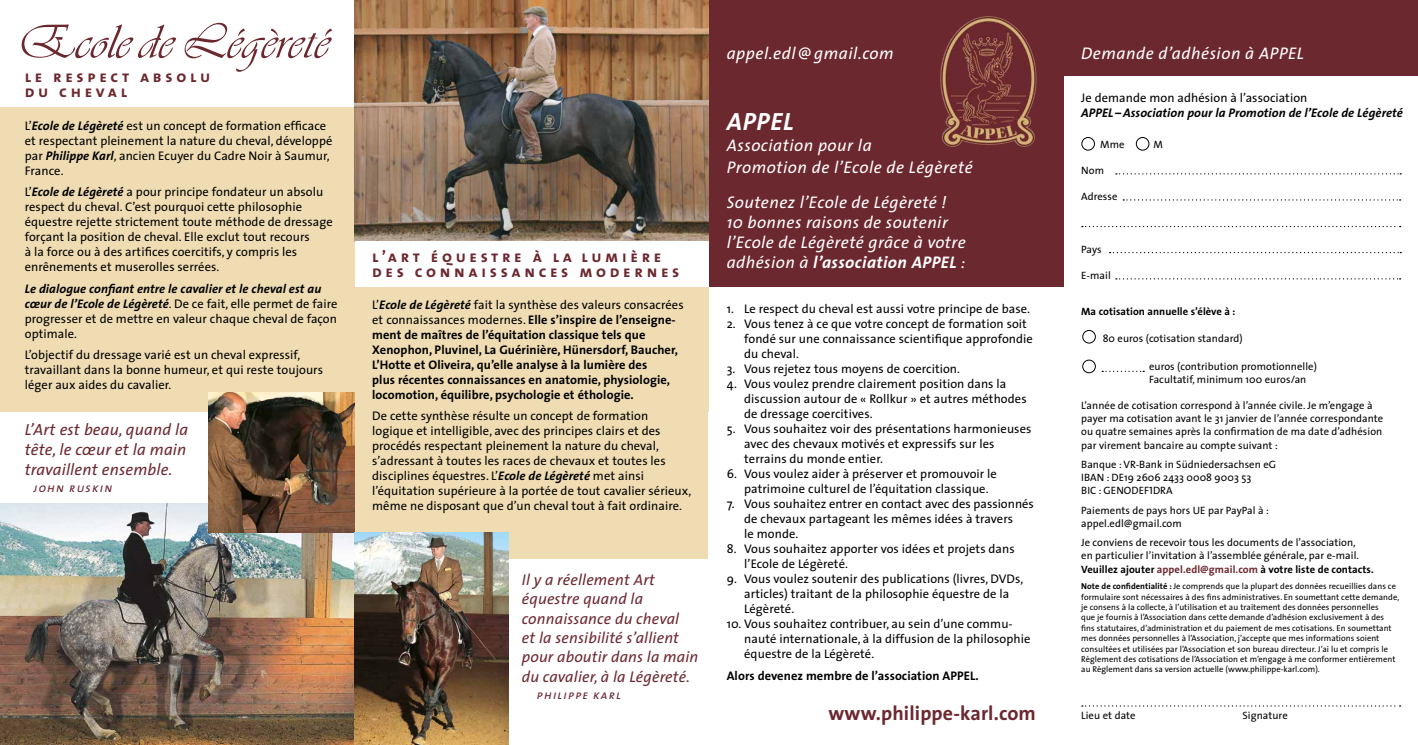
<style>
.page{position:relative;width:1418px;height:745px;background:#fff}
.page>*{position:absolute;margin:0;border:0;box-sizing:border-box;transform-origin:0 0}
.t1{font:50px "Vivaldi D";letter-spacing:.01em;color:#6c282f}
.t2{font:italic 700 25px "The Sans";letter-spacing:.03em;color:#fff}
.t3{font:700 20px "The Sans";letter-spacing:.005em;color:#6c282f}
.t4{font:italic 16.88px/20px "The Sans";letter-spacing:.025em;color:#fff}
.t5{font:16.25px/15px "The Sans Bold Caps";letter-spacing:.225em;color:#6c282f}
.t6{font:italic 16.25px/20px "The Sans";letter-spacing:.01em;color:#6c282f;text-align:justify}
.t7{font:italic 15.62px/19.4px "The Sans";letter-spacing:.01em;color:#6c282f}
.t8{font:12.5px/15px "The Sans";letter-spacing:.005em;color:#000}
.t9{font:700 12.5px/15px "The Sans";letter-spacing:.005em;color:#000}
.t10{font:italic 700 12.5px "The Sans";letter-spacing:.005em;color:#000}
.t11{font:italic 12.5px "The Sans Caps";letter-spacing:.09em;color:#6c282f}
.t12{font:10.62px/13.1px "The Sans";letter-spacing:.005em;color:#000}
.t13{font:700 10.62px "The Sans";letter-spacing:.005em;color:#000}
.t14{font:8.5px/10.4px "The Sans";letter-spacing:.005em;color:#000}
.s1{font-weight:700;font-style:italic}
.s2{font-weight:400}
.s3{font-style:italic}
.s4{font-weight:700}
.s5{font-family:"The Sans Caps"}
.s6{font-weight:700;color:#6c282f}
</style>
<div class="page">
<div style="left:709px;top:0;width:354px;height:286px;background:#6c282f"></div>
<div style="left:354px;top:270px;width:354px;height:288px;background:#efdcb3"></div>
<div style="left:0;top:107px;width:709px;height:304px;background:#efdcb3"></div>
<img style="left:354px;top:0;width:355px;height:241px">
<img style="left:0;top:503px;width:354px;height:241px">
<div style="left:355px;top:241px;width:354px;height:45px;background:#fff"></div>
<img style="left:208px;top:392px;width:146px;height:140px">
<div style="left:1055px;top:0;width:362px;height:76px;background:#6c282f"></div>
<svg style="left:1115px;top:173px;width:286px;height:1px"></svg>
<svg style="left:1123px;top:199px;width:277px;height:1px"></svg>
<svg style="left:1081px;top:226px;width:319px;height:1px"></svg>
<svg style="left:1109px;top:252px;width:292px;height:1px"></svg>
<svg style="left:1115px;top:278px;width:285px;height:1px"></svg>
<div style="left:1082px;top:330px;width:13px;height:13px;border:1px solid #000;border-radius:50%"></div>
<div style="left:1082px;top:359px;width:13px;height:14px;border:1px solid #000;border-radius:50%"></div>
<svg style="left:1102px;top:370px;width:42px;height:2px"></svg>
<img style="left:354px;top:532px;width:154px;height:212px">
<div style="left:1081px;top:137px;width:13px;height:13px;border:1px solid #000;border-radius:50%"></div>
<div style="left:1135px;top:137px;width:14px;height:13px;border:1px solid #000;border-radius:50%"></div>
<svg style="left:1081px;top:705px;width:319px;height:1px"></svg>
<img style="left:947px;top:16px;width:44px;height:30px">
<h1 class="t1" style="left:17px;top:13px;width:313px">Ecole de Légèreté</h1>
<h3 class="t5" style="left:25px;top:68px;width:187px">le respect absolu du cheval</h3>
<p class="t8" style="left:25px;top:118px;width:309px">L’<span class="s1">Ecole de Légèreté</span> est un concept de formation efficace et respectant pleinement la nature du cheval, développé par <span class="s1">Philippe Karl</span>, ancien Ecuyer du Cadre Noir à Saumur, France.</p>
<p class="t8" style="left:25px;top:184px;width:309px">L’<span class="s1">Ecole de Légèreté</span> a pour principe fondateur un absolu respect du cheval. C’est pourquoi cette philosophie équestre rejette strictement toute méthode de dressage forçant la position de cheval. Elle exclut tout recours<br>à la force ou à des artifices coercitifs, y compris les enrênements et muserolles serrées.</p>
<p class="t8" style="left:25px;top:280px;width:314px"><span class="s1">Le dialogue confiant entre le cavalier et le cheval est au cœur de l’Ecole de Légèreté</span>. De ce fait, elle permet de faire progresser et de mettre en valeur chaque cheval de façon optimale.</p>
<p class="t8" style="left:25px;top:347px;width:300px">L’objectif du dressage varié est un cheval expressif, travaillant dans la bonne humeur, et qui reste toujours léger aux aides du cavalier.</p>
<h3 class="t6" style="left:25px;top:418px;width:165px">L’Art est beau, quand la tête, le cœur et la main travaillent ensemble.</h3>
<p class="t11" style="left:34px;top:477px;width:80px">john ruskin</p>
<h3 class="t5" style="left:372px;top:248px;width:309px">l’art équestre à la lumière des connaissances modernes</h3>
<p class="t9" style="left:372px;top:296px;width:313px"><span class="s2">L’</span><span class="s3">Ecole de Légèreté</span> <span class="s2">fait la synthèse des valeurs consacrées et connaissances modernes.</span> Elle s’inspire de l’enseigne&shy;ment de maîtres de l’équitation classique tels que Xenophon, Pluvinel, La Guérinière, Hünersdorf, Baucher, L’Hotte et Oliveira, qu’elle analyse à la lumière des<br>plus récentes connaissances en anatomie, physiologie, locomotion, équilibre, psychologie et éthologie.</p>
<p class="t8" style="left:372px;top:408px;width:320px">De cette synthèse résulte un concept de formation logique et intelligible, avec des principes clairs et des procédés respectant pleinement la nature du cheval, s’adressant à toutes les races de chevaux et toutes les disciplines équestres. L’<span class="s1">Ecole de Légèreté</span> met ainsi l’équitation supérieure à la portée de tout cavalier sérieux, même ne disposant que d’un cheval tout à fait ordinaire.</p>
<p class="t7" style="left:522px;top:569px;width:178px">Il y a réellement Art équestre quand la connaissance du cheval<br>et la sensibilité s’allient pour aboutir dans la main du cavalier, à la Légèreté.</p>
<p class="t11" style="left:537px;top:684px;width:86px">philippe karl</p>
<h3 class="t4" style="left:726px;top:43px;width:168px">appel.edl@gmail.com</h3>
<h2 class="t2" style="left:726px;top:101px;width:68px">APPEL</h2>
<h3 class="t4" style="left:726px;top:134px;width:247px;line-height:21.2px">Association pour la<br>Promotion de l’Ecole de Légèreté</h3>
<h3 class="t4" style="left:726px;top:191px;width:240px">Soutenez l’Ecole de Légèreté !<br>10 bonnes raisons de soutenir l’Ecole de Légèreté grâce à votre adhésion à <span class="s4">l’association APPEL</span> :</h3>
<p class="t8" style="left:726px;top:300px;width:305px">1. Le respect du cheval est aussi votre principe de base.</p>
<p class="t8" style="left:744px;top:315px;width:290px;text-indent:-18px">2. Vous tenez à ce que votre concept de formation soit fondé sur une connaissance scientifique approfondie du cheval.</p>
<p class="t8" style="left:726px;top:360px;width:235px">3. Vous rejetez tous moyens de coercition.</p>
<p class="t8" style="left:744px;top:375px;width:284px;text-indent:-18px">4. Vous voulez prendre clairement position dans la discussion autour de « Rollkur » et autres méthodes de dressage coercitives.</p>
<p class="t8" style="left:744px;top:420px;width:289px;text-indent:-18px">5. Vous souhaitez voir des présentations harmonieuses avec des chevaux motivés et expressifs sur les terrains du monde entier.</p>
<p class="t8" style="left:744px;top:465px;width:254px;text-indent:-18px">6. Vous voulez aider à préserver et promouvoir le patrimoine culturel de l’équitation classique.</p>
<p class="t8" style="left:744px;top:495px;width:291px;text-indent:-18px">7. Vous souhaitez entrer en contact avec des passionnés de chevaux partageant les mêmes idées à travers<br>le monde.</p>
<p class="t8" style="left:744px;top:540px;width:272px;text-indent:-18px">8. Vous souhaitez apporter vos idées et projets dans l’Ecole de Légèreté.</p>
<p class="t8" style="left:744px;top:570px;width:280px;text-indent:-18px">9. Vous voulez soutenir des publications (livres, DVDs, articles) traitant de la philosophie équestre de la<br>Légèreté.</p>
<p class="t8" style="left:744px;top:615px;width:288px;text-indent:-17px">10. Vous souhaitez contribuer, au sein d’une commu&shy;nauté internationale, à la diffusion de la philosophie équestre de la Légèreté.</p>
<p class="t9" style="left:726px;top:667px;width:254px">Alors devenez membre de l’association APPEL.</p>
<h3 class="t3" style="left:828px;top:696px;width:209px">www.philippe-karl.com</h3>
<h3 class="t4" style="left:1081px;top:42px;width:224px">Demande d’adhésion à APPEL</h3>
<p class="t8" style="left:1081px;top:90px;width:228px">Je demande mon adhésion à l’association</p>
<p class="t10" style="left:1081px;top:102px;width:323px">APPEL – Association pour la Promotion de l’Ecole de Légèreté</p>
<p class="t12" style="left:1100px;top:137px;width:26px">Mme</p>
<p class="t12" style="left:1153px;top:137px;width:11px">M</p>
<p class="t12" style="left:1081px;top:163px;width:24px">Nom</p>
<p class="t12" style="left:1081px;top:189px;width:38px">Adresse</p>
<p class="t12" style="left:1081px;top:242px;width:22px">Pays</p>
<p class="t12" style="left:1081px;top:268px;width:31px">E-mail</p>
<p class="t13" style="left:1081px;top:302px;width:156px">Ma cotisation annuelle s’élève à :</p>
<p class="t12" style="left:1102px;top:331px;width:141px">80 euros (cotisation standard)</p>
<p class="t12" style="left:1149px;top:359px;width:169px">euros (contribution promotionnelle)<br>Facultatif, minimum 100 euros/an</p>
<p class="t12" style="left:1081px;top:398px;width:303px">L’année de cotisation correspond à l’année civile. Je m’engage à payer ma cotisation avant le 31 janvier de l’année correspondante ou quatre semaines après la confirmation de ma date d’adhésion par virement bancaire au compte suivant :</p>
<p class="t12" style="left:1081px;top:457px;width:196px">Banque : VR-Bank in Südniedersachsen eG<br>IBAN : DE19 2606 2433 0008 9003 53<br>BIC : GENODEF<span class="s5">1</span>DRA</p>
<p class="t12" style="left:1081px;top:503px;width:189px">Paiements de pays hors UE par PayPal à : appel.edl@gmail.com</p>
<p class="t12" style="left:1081px;top:535px;width:294px">Je conviens de recevoir tous les documents de l’association,<br>en particulier l’invitation à l’assemblée générale, par e-mail.<br><span class="s4">Veuillez ajouter</span> <span class="s6">appel.edl@gmail.com</span> <span class="s4">à votre liste de contacts.</span></p>
<p class="t14" style="left:1081px;top:580px;width:319px"><span class="s4">Note de confidentialité :</span> Je comprends que la plupart des données recueillies dans ce formulaire sont nécessaires à des fins administratives. En soumettant cette demande, je consens à la collecte, à l’utilisation et au traitement des données personnelles<br>que je fournis à l’Association dans cette demande d’adhésion exclusivement à des fins statutaires, d’administration et du paiement de mes cotisations. En soumettant mes données personnelles à l’Association, j’accepte que mes informations soient consultées et utilisées par l’Association et son bureau directeur. J’ai lu et compris le Règlement des cotisations de l’Association et m’engage à me conformer entièrement au Règlement dans sa version actuelle (www.philippe-karl.com).</p>
<p class="t12" style="left:1081px;top:708px;width:56px">Lieu et date</p>
<p class="t12" style="left:1242px;top:708px;width:47px">Signature</p>
</div>
